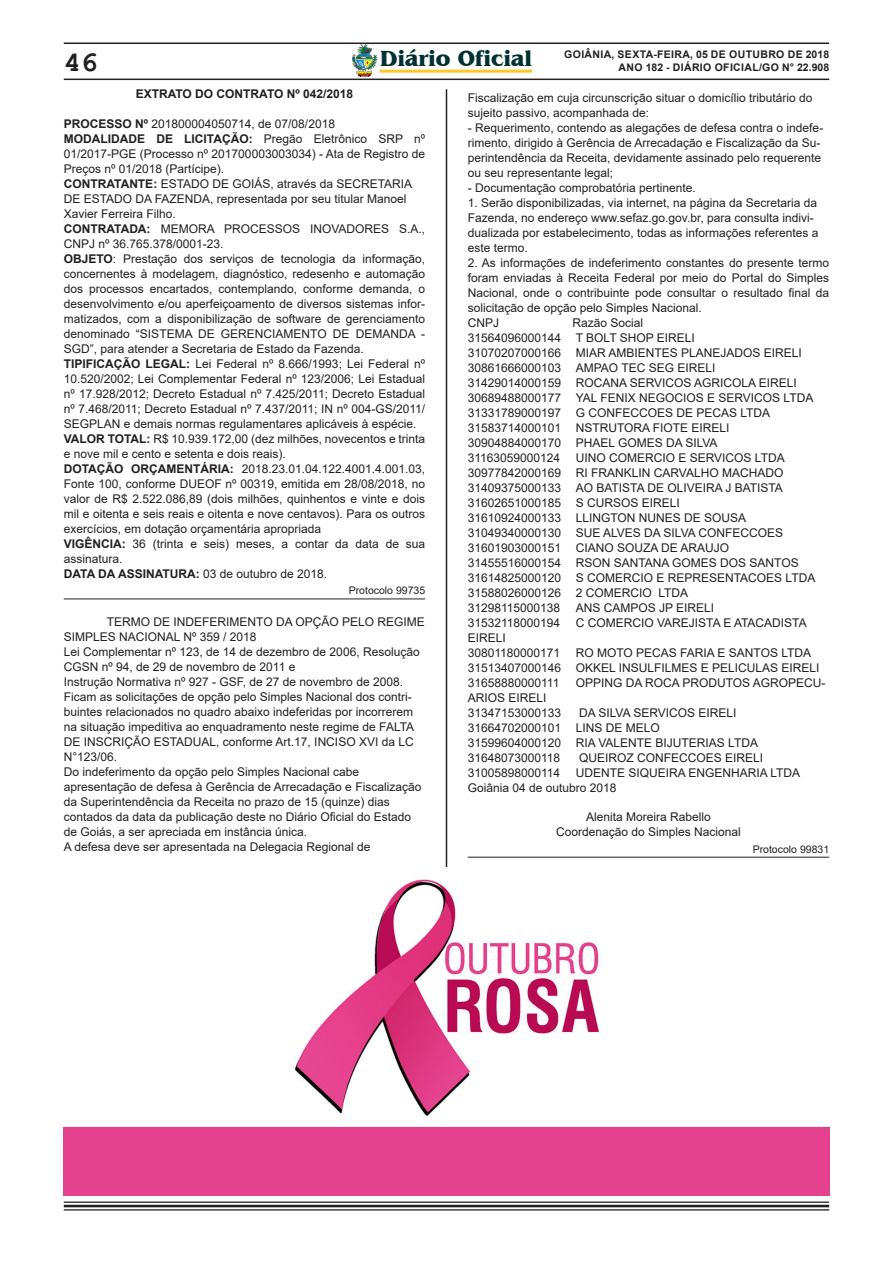
<style>
.page{position:relative;width:893px;height:1263px;background:#fff}
.page>*{position:absolute;margin:0;border:0;box-sizing:border-box;transform-origin:0 0}
.t1{font:700 28.5px "Courier New";color:#231f20}
.t2{font:700 22.5px "Benguiat IT Cby BT";color:#003031}
.t3{font:12px/15px "Arial";color:#231f20}
.t4{font:700 12px "Arial";color:#231f20}
.t5{font:700 10.5px/13.5px "Arial";letter-spacing:.035em;color:#231f20;text-align:right}
.t6{font:10.5px "Arial";color:#231f20}
.s1{font-weight:700}
</style>
<div class="page">
<hr style="left:446px;top:89px;width:1px;height:1106px;background:#231f20">
<hr style="left:64px;top:79px;width:765px;height:1px;background:#231f20">
<hr style="left:64px;top:43px;width:765px;height:1px;background:#231f20">
<hr style="left:380px;top:70px;width:152px;height:3px;background:#fec927">
<img style="left:352px;top:45px;width:24px;height:32px">
<hr style="left:64px;top:1201px;width:765px;height:2px;background:#231f20">
<hr style="left:64px;top:1205px;width:765px;height:2px;background:#231f20">
<hr style="left:64px;top:1209px;width:765px;height:1px;background:#231f20">
<hr style="left:64px;top:598px;width:361px;height:1px;background:#231f20">
<hr style="left:468px;top:857px;width:361px;height:1px;background:#231f20">
<img style="left:64px;top:867px;width:765px;height:328px">
<h1 class="t1" style="left:64px;top:45px;width:36px">46</h1>
<h2 class="t2" style="left:380px;top:45px;width:154px">Diário Oficial</h2>
<p class="t5" style="left:564px;top:47px;width:266px">GOIÂNIA, SEXTA-FEIRA, 05 DE OUTUBRO DE 2018<br>ANO 182 - DIÁRIO OFICIAL/GO N° 22.908</p>
<p class="t4" style="left:136px;top:85px;width:219px">EXTRATO DO CONTRATO Nº 042/2018</p>
<p class="t3" style="left:64px;top:116px;width:363px"><span class="s1">PROCESSO Nº</span> 201800004050714, de 07/08/2018<br><span class="s1">MODALIDADE DE LICITAÇÃO:</span> Pregão Eletrônico SRP nº 01/2017-PGE (Processo nº 201700003003034) - Ata de Registro de Preços nº 01/2018 (Partícipe).<br><span class="s1">CONTRATANTE:</span> ESTADO DE GOIÁS, através da SECRETARIA DE ESTADO DA FAZENDA, representada por seu titular Manoel Xavier Ferreira Filho.<br><span class="s1">CONTRATADA:</span> MEMORA PROCESSOS INOVADORES S.A., CNPJ nº 36.765.378/0001-23.<br><span class="s1">OBJETO</span>: Prestação dos serviços de tecnologia da informação, concernentes à modelagem, diagnóstico, redesenho e automação dos processos encartados, contemplando, conforme demanda, o desenvolvimento e/ou aperfeiçoamento de diversos sistemas infor&shy;matizados, com a disponibilização de software de gerenciamento denominado “SISTEMA DE GERENCIAMENTO DE DEMANDA - SGD”, para atender a Secretaria de Estado da Fazenda.<br><span class="s1">TIPIFICAÇÃO LEGAL:</span> Lei Federal nº 8.666/1993; Lei Federal nº 10.520/2002; Lei Complementar Federal nº 123/2006; Lei Estadual nº 17.928/2012; Decreto Estadual nº 7.425/2011; Decreto Estadual nº 7.468/2011; Decreto Estadual nº 7.437/2011; IN nº 004-GS/2011/ SEGPLAN e demais normas regulamentares aplicáveis à espécie.<br><span class="s1">VALOR TOTAL:</span> R$ 10.939.172,00 (dez milhões, novecentos e trinta e nove mil e cento e setenta e dois reais).<br><span class="s1">DOTAÇÃO ORÇAMENTÁRIA:</span> 2018.23.01.04.122.4001.4.001.03, Fonte 100, conforme DUEOF nº 00319, emitida em 28/08/2018, no valor de R$ 2.522.086,89 (dois milhões, quinhentos e vinte e dois mil e oitenta e seis reais e oitenta e nove centavos). Para os outros exercícios, em dotação orçamentária apropriada<br><span class="s1">VIGÊNCIA:</span> 36 (trinta e seis) meses, a contar da data de sua assinatura.<br><span class="s1">DATA DA ASSINATURA:</span> 03 de outubro de 2018.</p>
<p class="t6" style="left:349px;top:583px;width:78px">Protocolo 99735</p>
<p class="t3" style="left:64px;top:614px;width:362px;text-indent:43px">TERMO DE INDEFERIMENTO DA OPÇÃO PELO REGIME SIMPLES NACIONAL Nº 359 / 2018<br>Lei Complementar nº 123, de 14 de dezembro de 2006, Resolução CGSN nº 94, de 29 de novembro de 2011 e<br>Instrução Normativa nº 927 - GSF, de 27 de novembro de 2008.<br>Ficam as solicitações de opção pelo Simples Nacional dos contri&shy;buintes relacionados no quadro abaixo indeferidas por incorrerem na situação impeditiva ao enquadramento neste regime de FALTA DE INSCRIÇÃO ESTADUAL, conforme Art.17, INCISO XVI da LC N°123/06.<br>Do indeferimento da opção pelo Simples Nacional cabe apresentação de defesa à Gerência de Arrecadação e Fiscalização da Superintendência da Receita no prazo de 15 (quinze) dias contados da data da publicação deste no Diário Oficial do Estado de Goiás, a ser apreciada em instância única.<br>A defesa deve ser apresentada na Delegacia Regional de</p>
<p class="t3" style="left:468px;top:90px;width:346px">Fiscalização em cuja circunscrição situar o domicílio tributário do sujeito passivo, acompanhada de:</p>
<p class="t3" style="left:468px;top:120px;width:357px">- Requerimento, contendo as alegações de defesa contra o indefe&shy;rimento, dirigido à Gerência de Arrecadação e Fiscalização da Su&shy;perintendência da Receita, devidamente assinado pelo requerente ou seu representante legal;</p>
<p class="t3" style="left:468px;top:180px;width:230px">- Documentação comprobatória pertinente.</p>
<p class="t3" style="left:468px;top:195px;width:352px">1. Serão disponibilizadas, via internet, na página da Secretaria da Fazenda, no endereço www.sefaz.go.gov.br, para consulta indivi&shy;dualizada por estabelecimento, todas as informações referentes a este termo.</p>
<p class="t3" style="left:468px;top:255px;width:363px">2. As informações de indeferimento constantes do presente termo foram enviadas à Receita Federal por meio do Portal do Simples Nacional, onde o contribuinte pode consultar o resultado final da solicitação de opção pelo Simples Nacional.<br>CNPJ</p>
<p class="t3" style="left:468px;top:315px;width:347px;text-indent:105px">Razão Social<br>31564096000144 T BOLT SHOP EIRELI<br>31070207000166 MIAR AMBIENTES PLANEJADOS EIRELI 30861666000103 AMPAO TEC SEG EIRELI<br>31429014000159 ROCANA SERVICOS AGRICOLA EIRELI 30689488000177 YAL FENIX NEGOCIOS E SERVICOS LTDA 31331789000197 G CONFECCOES DE PECAS LTDA 31583714000101 NSTRUTORA FIOTE EIRELI 30904884000170 PHAEL GOMES DA SILVA<br>31163059000124</p>
<p class="t3" style="left:468px;top:450px;width:349px;text-indent:108px">UINO COMERCIO E SERVICOS LTDA 30977842000169 RI FRANKLIN CARVALHO MACHADO 31409375000133 AO BATISTA DE OLIVEIRA J BATISTA 31602651000185 S CURSOS EIRELI<br>31610924000133 LLINGTON NUNES DE SOUSA 31049340000130 SUE ALVES DA SILVA CONFECCOES 31601903000151 CIANO SOUZA DE ARAUJO 31455516000154 RSON SANTANA GOMES DOS SANTOS 31614825000120 S COMERCIO E REPRESENTACOES LTDA 31588026000126 2 COMERCIO LTDA<br>31298115000138</p>
<p class="t3" style="left:576px;top:600px;width:140px">ANS CAMPOS JP EIRELI</p>
<p class="t3" style="left:468px;top:615px;width:94px">31532118000194</p>
<p class="t3" style="left:576px;top:615px;width:232px">C COMERCIO VAREJISTA E ATACADISTA</p>
<p class="t3" style="left:468px;top:630px;width:94px">EIRELI<br>30801180000171</p>
<p class="t3" style="left:468px;top:645px;width:353px;text-indent:108px">RO MOTO PECAS FARIA E SANTOS LTDA<br>31513407000146 OKKEL INSULFILMES E PELICULAS EIRELI<br>31658880000111</p>
<p class="t3" style="left:576px;top:675px;width:251px">OPPING DA ROCA PRODUTOS AGROPECU-</p>
<p class="t3" style="left:468px;top:690px;width:95px">ARIOS EIRELI<br>31347153000133</p>
<p class="t3" style="left:468px;top:705px;width:292px;text-indent:111px">DA SILVA SERVICOS EIRELI<br>31664702000101 LINS DE MELO<br>31599604000120 RIA VALENTE BIJUTERIAS LTDA<br>31648073000118</p>
<p class="t3" style="left:579px;top:750px;width:186px">QUEIROZ CONFECCOES EIRELI</p>
<p class="t3" style="left:468px;top:765px;width:334px;text-indent:108px">UDENTE SIQUEIRA ENGENHARIA LTDA<br>Goiânia 04 de outubro 2018</p>
<p class="t3" style="left:556px;top:809px;width:186px;text-align:center">Alenita Moreira Rabello<br>Coordenação do Simples Nacional</p>
<p class="t6" style="left:753px;top:842px;width:78px">Protocolo 99831</p>
<p class="t3" style="left:468px;top:765px;width:94px">31005898000114</p>
</div>
